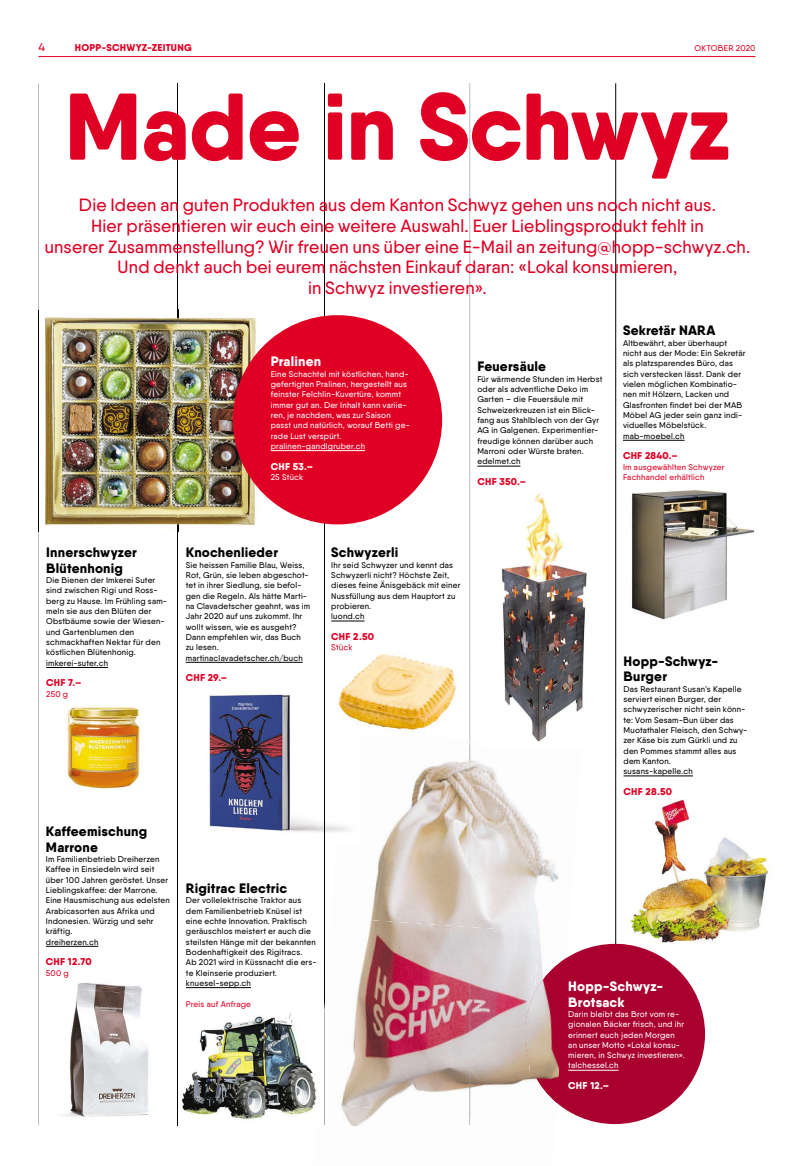
<style>
.page{position:relative;width:794px;height:1166px;background:#fff}
.page>*{position:absolute;margin:0;border:0;box-sizing:border-box;transform-origin:0 0}
.t1{font:800 94.5px "Qanelas Soft";letter-spacing:-.01em;color:#df0024}
.t2{font:500 17.76px/20.7px "Qanelas";letter-spacing:.01em;color:#df0024;text-align:center}
.t3{font:800 13.65px/15.5px "Qanelas Soft";letter-spacing:.015em;color:#000}
.t4{font:800 13.65px/15.5px "Qanelas Soft";letter-spacing:.015em;color:#fff}
.t5{font:500 11.38px "Qanelas";color:#df0024}
.t6{font:800 9.89px "Qanelas Soft";letter-spacing:.025em;color:#df0024}
.t7{font:800 9.89px "Qanelas Soft";letter-spacing:.03em;color:#fff}
.t8{font:500 8.31px/10.3px "Qanelas";letter-spacing:.025em;color:#000}
.t9{font:500 8.31px/10.3px "Qanelas";letter-spacing:.025em;color:#fff}
.t10{font:500 8.31px/10.3px "Qanelas";letter-spacing:.025em;color:#df0024}
</style>
<div class="page">
<hr style="left:38px;top:56px;width:717px;height:1px;background:#df0024">
<img style="left:501px;top:493px;width:87px;height:242px">
<img style="left:209px;top:693px;width:122px;height:139px">
<hr style="left:178px;top:83px;width:1px;height:1042px;background:#000">
<hr style="left:615px;top:83px;width:1px;height:1039px;background:#000">
<img style="left:65px;top:706px;width:79px;height:83px">
<div style="left:524px;top:944px;width:181px;height:180px;background:#aa002f;border-radius:50%"></div>
<hr style="left:38px;top:83px;width:1px;height:1042px;background:#000">
<hr style="left:470px;top:83px;width:1px;height:1042px;background:#000">
<hr style="left:46px;top:667px;width:62px;height:1px;background:#000">
<hr style="left:186px;top:987px;width:65px;height:1px;background:#000">
<hr style="left:623px;top:440px;width:61px;height:1px;background:#000">
<hr style="left:186px;top:662px;width:117px;height:1px;background:#000">
<hr style="left:568px;top:1070px;width:50px;height:1px;background:#fff">
<hr style="left:477px;top:466px;width:43px;height:1px;background:#000">
<hr style="left:623px;top:776px;width:70px;height:1px;background:#000">
<hr style="left:324px;top:83px;width:1px;height:1042px;background:#000">
<img style="left:177px;top:1009px;width:139px;height:117px">
<hr style="left:178px;top:1009px;width:1px;height:116px;background:#000">
<img style="left:631px;top:490px;width:124px;height:130px">
<img style="left:44px;top:310px;width:226px;height:221px">
<img style="left:178px;top:310px;width:1px;height:221px">
<img style="left:626px;top:799px;width:78px;height:145px">
<img style="left:704px;top:837px;width:67px;height:104px">
<svg style="left:622px;top:944px;width:16px;height:3px"></svg>
<img style="left:331px;top:735px;width:216px;height:182px">
<img style="left:534px;top:748px;width:48px;height:210px">
<img style="left:324px;top:917px;width:215px;height:187px">
<img style="left:522px;top:1063px;width:17px;height:41px">
<img style="left:313px;top:1104px;width:157px;height:22px">
<img style="left:480px;top:740px;width:67px;height:8px">
<img style="left:336px;top:735px;width:24px;height:111px">
<img style="left:524px;top:957px;width:43px;height:146px">
<img style="left:470px;top:740px;width:1px;height:385px">
<svg style="left:316px;top:1009px;width:13px;height:117px"></svg>
<hr style="left:331px;top:621px;width:33px;height:1px;background:#000">
<img style="left:332px;top:646px;width:126px;height:88px">
<img style="left:332px;top:678px;width:28px;height:56px">
<svg style="left:343px;top:731px;width:67px;height:3px"></svg>
<svg style="left:332px;top:646px;width:20px;height:4px"></svg>
<img style="left:60px;top:983px;width:89px;height:134px">
<hr style="left:46px;top:946px;width:52px;height:1px;background:#000">
<div style="left:233px;top:315px;width:209px;height:209px;background:#df0024;border-radius:50%"></div>
<hr style="left:271px;top:450px;width:94px;height:1px;background:#fff">
<h3 class="t5" style="left:38px;top:41px;width:8px">4</h3>
<p class="t6" style="left:75px;top:42px;width:118px">HOPP-SCHWYZ-ZEITUNG</p>
<p class="t10" style="left:694px;top:43px;width:62px">OKTOBER 2020</p>
<h1 class="t1" style="left:64px;top:72px;width:667px">Made in Schwyz</h1>
<p class="t2" style="left:45px;top:195px;width:707px">Die Ideen an guten Produkten aus dem Kanton Schwyz gehen uns noch nicht aus.<br>Hier präsentieren wir euch eine weitere Auswahl. Euer Lieblingsprodukt fehlt in<br>unserer Zusammenstellung? Wir freuen uns über eine E-Mail an zeitung@hopp-schwyz.ch.<br>Und denkt auch bei eurem nächsten Einkauf daran: «Lokal konsumieren,<br>in Schwyz investieren».</p>
<h3 class="t4" style="left:271px;top:354px;width:52px">Pralinen</h3>
<p class="t9" style="left:271px;top:368px;width:141px">Eine Schachtel mit köstlichen, hand&shy;gefertigten Pralinen, hergestellt aus feinster Felchlin-Kuvertüre, kommt immer gut an. Der Inhalt kann variie&shy;ren, je nachdem, was zur Saison passt und natürlich, worauf Betti ge&shy;rade Lust verspürt. pralinen-gandlgruber.ch</p>
<p class="t7" style="left:271px;top:460px;width:44px">CHF 53.–</p>
<p class="t9" style="left:271px;top:472px;width:34px">25 Stück</p>
<h3 class="t3" style="left:477px;top:359px;width:70px">Feuersäule</h3>
<p class="t8" style="left:477px;top:374px;width:127px">Für wärmende Stunden im Herbst oder als adventliche Deko im<br>Garten – die Feuersäule mit<br>Schweizerkreuzen ist ein Blick&shy;fang aus Stahlblech von der Gyr<br>AG in Galgenen. Experimentier&shy;freudige können darüber auch<br>Marroni oder Würste braten. edelmet.ch</p>
<p class="t6" style="left:477px;top:476px;width:50px">CHF 350.–</p>
<h3 class="t3" style="left:623px;top:323px;width:94px">Sekretär NARA</h3>
<p class="t8" style="left:623px;top:337px;width:124px">Altbewährt, aber überhaupt nicht aus der Mode: Ein Sekretär als platzsparendes Büro, das sich verstecken lässt. Dank der vielen möglichen Kombinatio&shy;nen mit Hölzern, Lacken und<br>Glasfronten findet bei der MAB<br>Möbel AG jeder sein ganz indi&shy;viduelles Möbelstück. mab-moebel.ch</p>
<p class="t6" style="left:623px;top:450px;width:56px">CHF 2840.–</p>
<p class="t10" style="left:623px;top:461px;width:103px">Im ausgewählten Schwyzer<br>Fachhandel erhältlich</p>
<h3 class="t3" style="left:46px;top:545px;width:92px">Innerschwyzer<br>Blütenhonig</h3>
<p class="t8" style="left:46px;top:575px;width:122px">Die Bienen der Imkerei Suter sind zwischen Rigi und Ross&shy;berg zu Hause. Im Frühling sam&shy;meln sie aus den Blüten der<br>Obstbäume sowie der Wiesen&shy;und Gartenblumen den schmackhaften Nektar für den köstlichen Blütenhonig. imkerei-suter.ch</p>
<p class="t6" style="left:46px;top:677px;width:37px">CHF 7.–</p>
<p class="t10" style="left:46px;top:689px;width:24px">250 g</p>
<h3 class="t3" style="left:186px;top:545px;width:94px">Knochenlieder</h3>
<p class="t8" style="left:186px;top:559px;width:126px">Sie heissen Familie Blau, Weiss,<br>Rot, Grün, sie leben abgeschot&shy;tet in ihrer Siedlung, sie befol&shy;gen die Regeln. Als hätte Marti&shy;na Clavadetscher geahnt, was im<br>Jahr 2020 auf uns zukommt. Ihr wollt wissen, wie es ausgeht?<br>Dann empfehlen wir, das Buch zu lesen. martinaclavadetscher.ch/buch</p>
<p class="t6" style="left:186px;top:672px;width:43px">CHF 29.–</p>
<h3 class="t3" style="left:331px;top:545px;width:69px">Schwyzerli</h3>
<p class="t8" style="left:331px;top:559px;width:131px">Ihr seid Schwyzer und kennt das<br>Schwyzerli nicht? Höchste Zeit, dieses feine Änisgebäck mit einer<br>Nussfüllung aus dem Hauptort zu probieren.<br>luond.ch</p>
<p class="t6" style="left:331px;top:631px;width:44px">CHF 2.50</p>
<p class="t10" style="left:331px;top:642px;width:23px">Stück</p>
<h3 class="t3" style="left:46px;top:823px;width:103px">Kaffeemischung<br>Marrone</h3>
<p class="t8" style="left:46px;top:854px;width:125px">Im Familienbetrieb Dreiherzen<br>Kaffee in Einsiedeln wird seit über 100 Jahren geröstet. Unser<br>Lieblingskaffee: der Marrone.<br>Eine Hausmischung aus edelsten<br>Arabicasorten aus Afrika und<br>Indonesien. Würzig und sehr kräftig.<br>dreiherzen.ch</p>
<p class="t6" style="left:46px;top:956px;width:47px">CHF 12.70</p>
<p class="t10" style="left:46px;top:967px;width:24px">500 g</p>
<h3 class="t3" style="left:186px;top:880px;width:103px">Rigitrac Electric</h3>
<p class="t8" style="left:186px;top:895px;width:132px">Der vollelektrische Traktor aus dem Familienbetrieb Knüsel ist eine echte Innovation. Praktisch geräuschlos meistert er auch die steilsten Hänge mit der bekannten<br>Bodenhaftigkeit des Rigitracs.<br>Ab 2021 wird in Küssnacht die ers&shy;te Kleinserie produziert. knuesel-sepp.ch</p>
<p class="t10" style="left:186px;top:998px;width:66px">Preis auf Anfrage</p>
<h3 class="t3" style="left:623px;top:653px;width:96px">Hopp-Schwyz-<br>Burger</h3>
<p class="t8" style="left:623px;top:683px;width:125px">Das Restaurant Susan’s Kapelle serviert einen Burger, der schwyzerischer nicht sein könn&shy;te: Vom Sesam-Bun über das<br>Muotathaler Fleisch, den Schwy&shy;zer Käse bis zum Gürkli und zu den Pommes stammt alles aus dem Kanton.<br>susans-kapelle.ch</p>
<p class="t6" style="left:623px;top:785px;width:50px">CHF 28.50</p>
<h3 class="t4" style="left:568px;top:978px;width:96px">Hopp-Schwyz-<br>Brotsack</h3>
<p class="t9" style="left:568px;top:1009px;width:118px">Darin bleibt das Brot vom re&shy;gionalen Bäcker frisch, und ihr erinnert euch jeden Morgen an unser Motto «Lokal konsu&shy;mieren, in Schwyz investieren». talchessel.ch</p>
<p class="t7" style="left:568px;top:1080px;width:42px">CHF 12.–</p>
</div>
